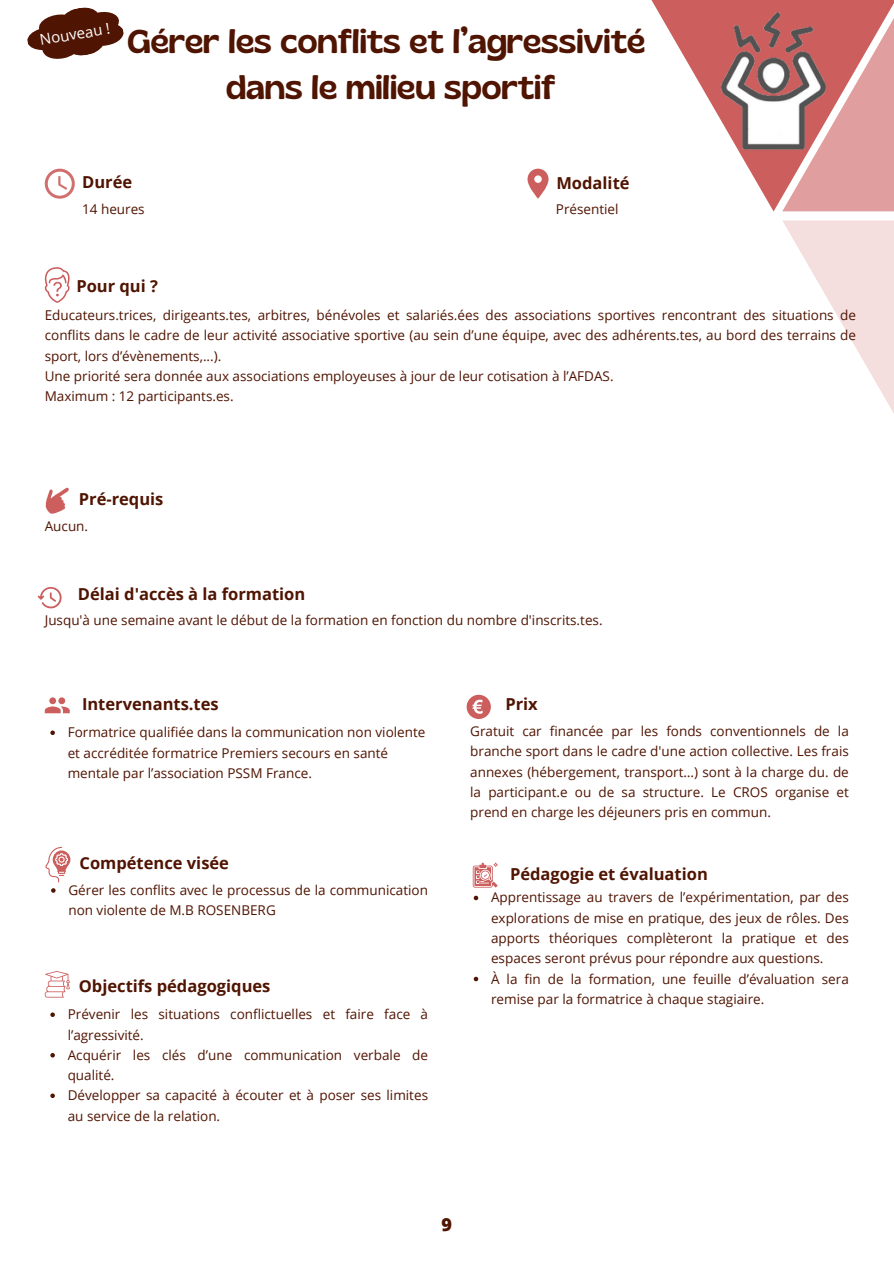
<style>
.page{position:relative;width:894px;height:1264px;background:#fff}
.page>*{position:absolute;margin:0;border:0;box-sizing:border-box;transform-origin:0 0}
.t1{font:33px/46.2px "Gliker";color:#501402;text-align:center}
.t2{font:800 18px "Open Sans";color:#501402}
.t3{font:700 16.5px "Open Sans";color:#501402}
.t4{font:15px "Open Sans";color:#fff}
.t5{font:13.5px/20.2px "Open Sans";color:#501402}
</style>
<div class="page">
<svg style="left:782px;top:220px;width:111px;height:192px"></svg>
<svg style="left:651px;top:0;width:242px;height:211px"></svg>
<svg style="left:45px;top:267px;width:24px;height:36px"></svg>
<svg style="left:45px;top:487px;width:24px;height:27px"></svg>
<svg style="left:38px;top:587px;width:24px;height:21px"></svg>
<svg style="left:45px;top:169px;width:30px;height:30px"></svg>
<svg style="left:527px;top:169px;width:21px;height:30px"></svg>
<svg style="left:45px;top:846px;width:25px;height:36px"></svg>
<svg style="left:45px;top:971px;width:24px;height:26px"></svg>
<svg style="left:45px;top:697px;width:24px;height:16px"></svg>
<svg style="left:51px;top:888px;width:5px;height:4px"></svg>
<svg style="left:50px;top:1012px;width:5px;height:4px"></svg>
<svg style="left:50px;top:1053px;width:5px;height:4px"></svg>
<svg style="left:50px;top:1093px;width:5px;height:4px"></svg>
<svg style="left:50px;top:730px;width:5px;height:5px"></svg>
<img style="left:712px;top:5px;width:122px;height:151px">
<svg style="left:473px;top:895px;width:5px;height:5px"></svg>
<svg style="left:473px;top:976px;width:5px;height:5px"></svg>
<svg style="left:472px;top:862px;width:25px;height:25px"></svg>
<div style="left:466px;top:694px;width:24px;height:25px;background:#cc5e5e;border-radius:50%"></div>
<svg style="left:472px;top:699px;width:10px;height:14px"></svg>
<svg style="left:27px;top:7px;width:97px;height:52px"></svg>
<p class="t4" style="left:38px;top:30px;width:72px;rotate:-10deg">Nouveau !</p>
<p class="t1" style="left:128px;top:18px;width:519px">Gérer les conflits et l’agressivité dans le milieu sportif</p>
<p class="t3" style="left:82px;top:171px;width:52px">Durée</p>
<p class="t5" style="left:82px;top:199px;width:64px">14 heures</p>
<p class="t3" style="left:76px;top:274px;width:83px">Pour qui ?</p>
<h2 class="t3" style="left:556px;top:171px;width:75px">Modalité</h2>
<p class="t5" style="left:555px;top:199px;width:64px">Présentiel</p>
<h1 class="t5" style="left:45px;top:304px;width:812px;text-align:justify">Educateurs.trices, dirigeants.tes, arbitres, bénévoles et salariés.ées des associations sportives rencontrant des situations de conflits dans le cadre de leur activité associative sportive (au sein d’une équipe, avec des adhérents.tes, au bord des terrains de sport, lors d’évènements,...).</h1>
<h3 class="t5" style="left:45px;top:365px;width:570px">Une priorité sera donnée aux associations employeuses à jour de leur cotisation à l’AFDAS.</h3>
<h1 class="t5" style="left:45px;top:385px;width:190px">Maximum : 12 participants.es.</h1>
<h2 class="t3" style="left:79px;top:487px;width:86px">Pré-requis</h2>
<p class="t5" style="left:45px;top:515px;width:45px">Aucun.</p>
<p class="t3" style="left:78px;top:582px;width:229px">Délai d'accès à la formation</p>
<h2 class="t5" style="left:45px;top:609px;width:559px">Jusqu'à une semaine avant le début de la formation en fonction du nombre d'inscrits.tes.</h2>
<p class="t3" style="left:82px;top:692px;width:138px">Intervenants.tes</p>
<p class="t5" style="left:68px;top:722px;width:359px">Formatrice qualifiée dans la communication non violente et accréditée formatrice Premiers secours en santé mentale par l’association PSSM France.</p>
<p class="t3" style="left:79px;top:851px;width:151px">Compétence visée</p>
<p class="t5" style="left:68px;top:879px;width:361px">Gérer les conflits avec le processus de la communication non violente de M.B ROSENBERG</p>
<h2 class="t3" style="left:79px;top:974px;width:193px">Objectifs pédagogiques</h2>
<p class="t5" style="left:68px;top:1003px;width:362px">Prévenir les situations conflictuelles et faire face à l’agressivité.</p>
<h2 class="t5" style="left:68px;top:1044px;width:362px">Acquérir les clés d’une communication verbale de qualité.</h2>
<p class="t5" style="left:68px;top:1084px;width:362px">Développer sa capacité à écouter et à poser ses limites au service de la relation.</p>
<h2 class="t3" style="left:505px;top:692px;width:34px">Prix</h2>
<p class="t5" style="left:470px;top:720px;width:380px;text-align:justify">Gratuit car financée par les fonds conventionnels de la branche sport dans le cadre d'une action collective. Les frais annexes (hébergement, transport…) sont à la charge du. de la participant.e ou de sa structure. Le CROS organise et prend en charge les déjeuners pris en commun.</p>
<h2 class="t3" style="left:510px;top:862px;width:199px">Pédagogie et évaluation</h2>
<h2 class="t5" style="left:491px;top:887px;width:359px;text-align:justify">Apprentissage au travers de l’expérimentation, par des explorations de mise en pratique, des jeux de rôles. Des apports théoriques complèteront la pratique et des espaces seront prévus pour répondre aux questions.</h2>
<p class="t5" style="left:491px;top:968px;width:359px">À la fin de la formation, une feuille d’évaluation sera remise par la formatrice à chaque stagiaire.</p>
<p class="t2" style="left:441px;top:1212px;width:12px">9</p>
</div>
